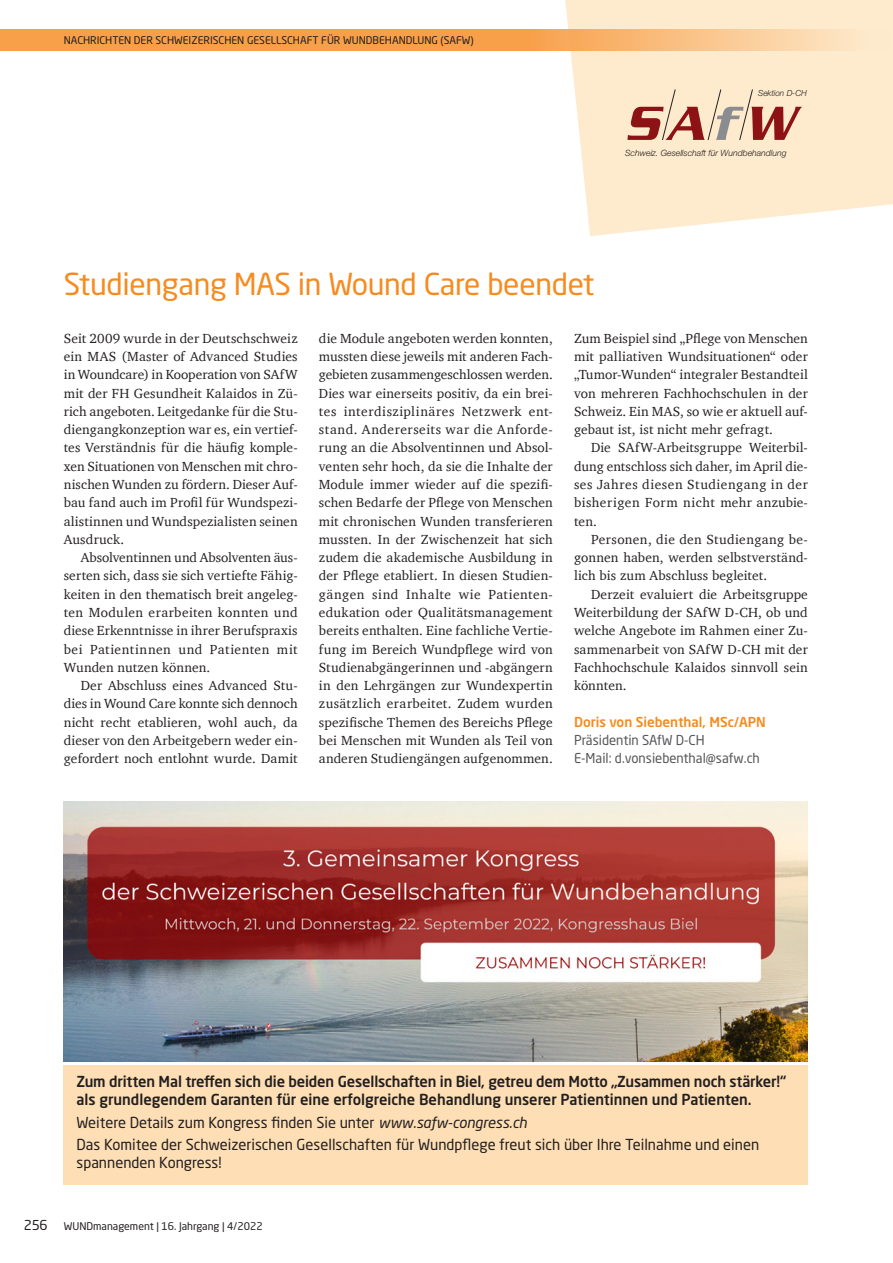
<style>
.page{position:relative;width:893px;height:1263px;background:#fff}
.page>*{position:absolute;margin:0;border:0;box-sizing:border-box;transform-origin:0 0}
.t1{font:italic 500 51.75px "Serpentine";color:#8d1216}
.t2{font:30px "Neo Sans Pro";letter-spacing:-.01em;color:#f68b1f}
.t3{font:500 15px/18px "Neo Sans Pro";letter-spacing:-.01em;color:#231f20}
.t4{font:15px/22.2px "Neo Sans Pro";color:#231f20}
.t5{font:13.5px/18.3px "Charter";letter-spacing:.015em;color:#231f20;text-align:justify}
.t6{font:13.5px/18.3px "Neo Sans Pro";color:#57585a}
.t7{font:500 13.5px "Neo Sans Pro";color:#f68b1f}
.t8{font:13.5px "Neo Sans Pro";color:#231f20}
.t9{font:10.5px "Neo Sans Pro";color:#231f20}
.t10{font:italic 300 8.7px "Helvetica Neue";color:#231f20}
.t11{font:italic 300 8.4px "Helvetica Neue";color:#231f20}
.s1{color:#8a8c8f}
.s2{font-style:italic}
</style>
<div class="page">
<svg style="left:560px;top:0;width:333px;height:236px;background:#feecd2"></svg>
<svg style="left:0;top:30px;width:892px;height:21px;background:#f9ae65"></svg>
<svg style="left:708px;top:89px;width:13px;height:51px"></svg>
<svg style="left:662px;top:89px;width:13px;height:51px"></svg>
<svg style="left:739px;top:89px;width:14px;height:51px"></svg>
<div style="left:64px;top:1065px;width:744px;height:119px;background:#fedfb5"></div>
<img style="left:64px;top:801px;width:744px;height:260px">
<p class="t9" style="left:64px;top:34px;width:411px">NACHRICHTEN DER SCHWEIZERISCHEN GESELLSCHAFT FÜR WUNDBEHANDLUNG (SAFW)</p>
<p class="t11" style="left:758px;top:88px;width:50px">Sektion D-CH</p>
<h1 class="t1" style="left:624px;top:94px;width:170px">SA<span class="s1">f</span>W</h1>
<p class="t10" style="left:625px;top:147px;width:163px">Schweiz. Gesellschaft für Wundbehandlung</p>
<h2 class="t2" style="left:64px;top:266px;width:532px">Studiengang MAS in Wound Care beendet</h2>
<p class="t5" style="left:64px;top:329px;width:235px">Seit 2009 wurde in der Deutschschweiz ein MAS (Master of Advanced Studies in Woundcare) in Kooperation von SAfW mit der FH Gesundheit Kalaidos in Zü&shy;rich angeboten. Leitgedanke für die Stu&shy;diengangkonzeption war es, ein vertief&shy;tes Verständnis für die häufig komple&shy;xen Situationen von Menschen mit chro&shy;nischen Wunden zu fördern. Dieser Auf&shy;bau fand auch im Profil für Wundspezi&shy;alistinnen und Wundspezialisten seinen Ausdruck.</p>
<p class="t5" style="left:64px;top:548px;width:235px;text-indent:17px">Absolventinnen und Absolventen äus&shy;serten sich, dass sie sich vertiefte Fähig&shy;keiten in den thematisch breit angeleg&shy;ten Modulen erarbeiten konnten und diese Erkenntnisse in ihrer Berufspraxis bei Patientinnen und Patienten mit Wunden nutzen können.</p>
<p class="t5" style="left:64px;top:676px;width:235px;text-indent:17px">Der Abschluss eines Advanced Stu&shy;dies in Wound Care konnte sich dennoch nicht recht etablieren, wohl auch, da dieser von den Arbeitgebern weder ein&shy;gefordert noch entlohnt wurde. Damit</p>
<p class="t5" style="left:319px;top:329px;width:235px">die Module angeboten werden konnten, mussten diese jeweils mit anderen Fach&shy;gebieten zusammengeschlossen werden.<br>Dies war einerseits positiv, da ein brei&shy;tes interdisziplinäres Netzwerk ent&shy;stand. Andererseits war die Anforde&shy;rung an die Absolventinnen und Absol&shy;venten sehr hoch, da sie die Inhalte der Module immer wieder auf die spezifi&shy;schen Bedarfe der Pflege von Menschen mit chronischen Wunden transferieren mussten. In der Zwischenzeit hat sich zudem die akademische Ausbildung in der Pflege etabliert. In diesen Studien&shy;gängen sind Inhalte wie Patienten&shy;edukation oder Qualitätsmanagement bereits enthalten. Eine fachliche Vertie&shy;fung im Bereich Wundpflege wird von Studienabgängerinnen und -abgängern in den Lehrgängen zur Wundexpertin zusätzlich erarbeitet. Zudem wurden spezifische Themen des Bereichs Pflege bei Menschen mit Wunden als Teil von anderen Studiengängen aufgenommen.</p>
<p class="t5" style="left:574px;top:329px;width:235px">Zum Beispiel sind „Pflege von Menschen mit palliativen Wundsituationen“ oder „Tumor-Wunden“ integraler Bestandteil von mehreren Fachhochschulen in der Schweiz. Ein MAS, so wie er aktuell auf&shy;gebaut ist, ist nicht mehr gefragt.</p>
<p class="t5" style="left:574px;top:438px;width:235px;text-indent:17px">Die SAfW-Arbeitsgruppe Weiterbil&shy;dung entschloss sich daher, im April die&shy;ses Jahres diesen Studiengang in der bisherigen Form nicht mehr anzubie&shy;ten.</p>
<p class="t5" style="left:574px;top:530px;width:235px;text-indent:17px">Personen, die den Studiengang be&shy;gonnen haben, werden selbstverständ&shy;lich bis zum Abschluss begleitet.</p>
<p class="t5" style="left:574px;top:585px;width:235px;text-indent:17px">Derzeit evaluiert die Arbeitsgruppe Weiterbildung der SAfW D-CH, ob und welche Angebote im Rahmen einer Zu&shy;sammenarbeit von SAfW D-CH mit der Fachhochschule Kalaidos sinnvoll sein könnten.</p>
<p class="t7" style="left:574px;top:713px;width:193px">Doris von Siebenthal, MSc/APN</p>
<p class="t6" style="left:574px;top:731px;width:187px">Präsidentin SAfW D-CH<br>E-Mail: d.vonsiebenthal@safw.ch</p>
<p class="t3" style="left:77px;top:1072px;width:711px">Zum dritten Mal treffen sich die beiden Gesellschaften in Biel, getreu dem Motto „Zusammen noch stärker!“ als grundlegendem Garanten für eine erfolgreiche Behandlung unserer Patientinnen und Patienten.</p>
<p class="t4" style="left:77px;top:1111px;width:684px">Weitere Details zum Kongress finden Sie unter <span class="s2">www.safw-congress.ch<br></span>Das Komitee der Schweizerischen Gesellschaften für Wundpflege freut sich über Ihre Teilnahme und einen</p>
<p class="t4" style="left:77px;top:1151px;width:147px">spannenden Kongress!</p>
<p class="t8" style="left:24px;top:1217px;width:25px">256</p>
<p class="t9" style="left:64px;top:1220px;width:200px">WUNDmanagement | 16. Jahrgang | 4/2022</p>
</div>
